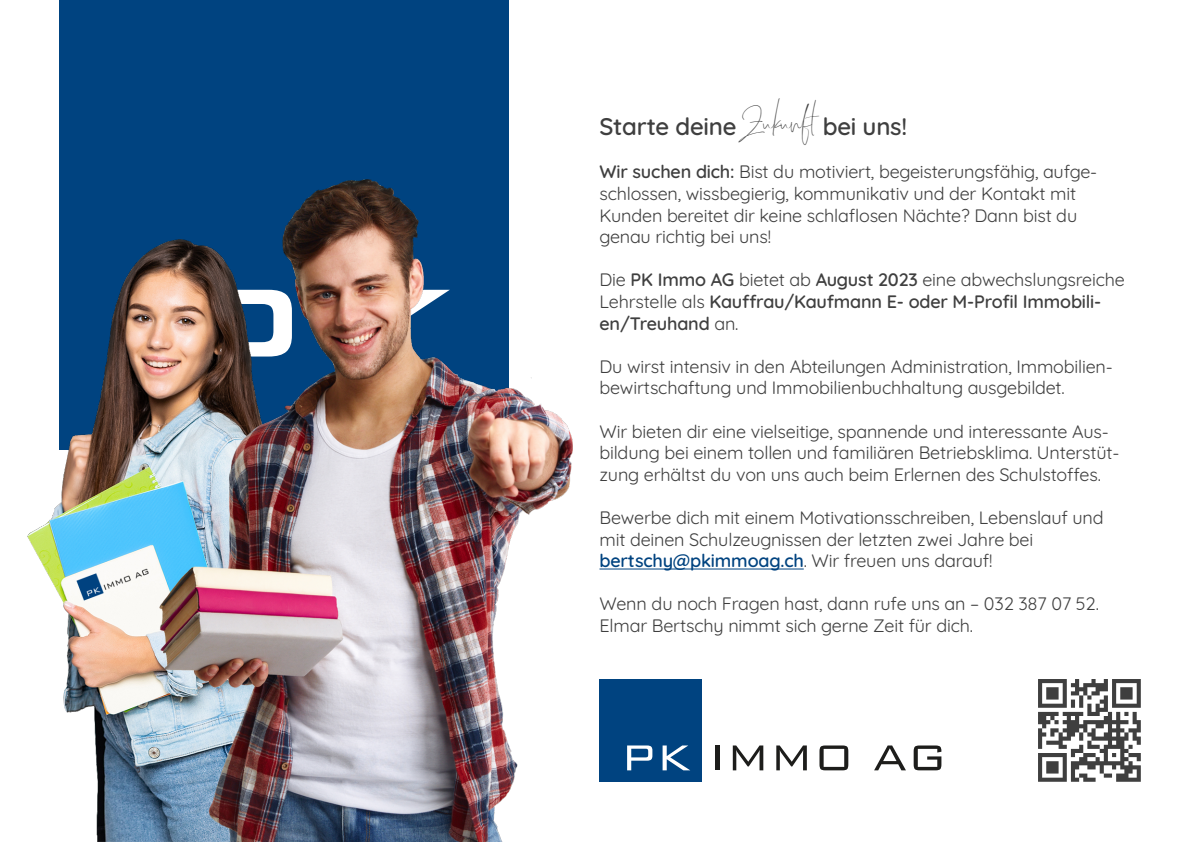
<style>
.page{position:relative;width:1191px;height:842px;background:#fff}
.page>*{position:absolute;margin:0;border:0;box-sizing:border-box;transform-origin:0 0}
.t1{font:600 24px "Quicksand";letter-spacing:-.01em;color:#3f3f3f}
.t2{font:18px/21.6px "Quicksand";letter-spacing:-.01em;color:#3f3f3f}
.t3{font:600 18px/21.6px "Quicksand";letter-spacing:-.01em;color:#3f3f3f}
.s1{font-family:"Officielle";font-weight:400;font-size:36px}
.s2{font-weight:600}
.s3{font-weight:400}
.s4{font-weight:600;color:#004380}
</style>
<div class="page">
<div style="left:59px;top:0;width:450px;height:449px;background:#004380"></div>
<img style="left:27px;top:179px;width:546px;height:663px">
<hr style="left:599px;top:568px;width:204px;height:1px;background:#004380">
<div style="left:599px;top:680px;width:102px;height:102px;background:#004380"></div>
<svg style="left:627px;top:745px;width:25px;height:25px"></svg>
<svg style="left:662px;top:745px;width:28px;height:25px"></svg>
<div style="left:715px;top:745px;width:5px;height:25px;background:#1d1d1b"></div>
<svg style="left:733px;top:745px;width:30px;height:25px"></svg>
<svg style="left:776px;top:745px;width:31px;height:25px"></svg>
<svg style="left:819px;top:745px;width:29px;height:25px"></svg>
<svg style="left:874px;top:745px;width:32px;height:25px"></svg>
<svg style="left:913px;top:745px;width:28px;height:25px"></svg>
<svg style="left:1038px;top:679px;width:102px;height:103px"></svg>
<h1 class="t1" style="left:599px;top:108px;width:309px">Starte deine <span class="s1">Zukunft</span> bei uns!</h1>
<p class="t2" style="left:599px;top:159px;width:499px"><span class="s2">Wir suchen dich:</span> Bist du motiviert, begeisterungsfähig, aufge&shy;schlossen, wissbegierig, kommunikativ und der Kontakt mit Kunden bereitet dir keine schlaflosen Nächte? Dann bist du genau richtig bei uns!</p>
<p class="t3" style="left:599px;top:267px;width:527px"><span class="s3">Die</span> PK Immo AG <span class="s3">bietet ab</span> August 2023 <span class="s3">eine abwechslungsreiche<br>Lehrstelle als</span> Kauffrau/Kaufmann E- oder M-Profil Immobili&shy;en/Treuhand <span class="s3">an.</span></p>
<p class="t2" style="left:599px;top:354px;width:515px">Du wirst intensiv in den Abteilungen Administration, Immobilien&shy;bewirtschaftung und Immobilienbuchhaltung ausgebildet.</p>
<p class="t2" style="left:599px;top:418px;width:521px">Wir bieten dir eine vielseitige, spannende und interessante Aus&shy;bildung bei einem tollen und familiären Betriebsklima. Unterstüt&shy;zung erhältst du von uns auch beim Erlernen des Schulstoffes.</p>
<p class="t2" style="left:599px;top:505px;width:505px">Bewerbe dich mit einem Motivationsschreiben, Lebenslauf und mit deinen Schulzeugnissen der letzten zwei Jahre bei <span class="s4">bertschy@pkimmoag.ch</span>. Wir freuen uns darauf!</p>
<p class="t2" style="left:599px;top:591px;width:501px">Wenn du noch Fragen hast, dann rufe uns an – 032 387 07 52.<br>Elmar Bertschy nimmt sich gerne Zeit für dich.</p>
</div>
